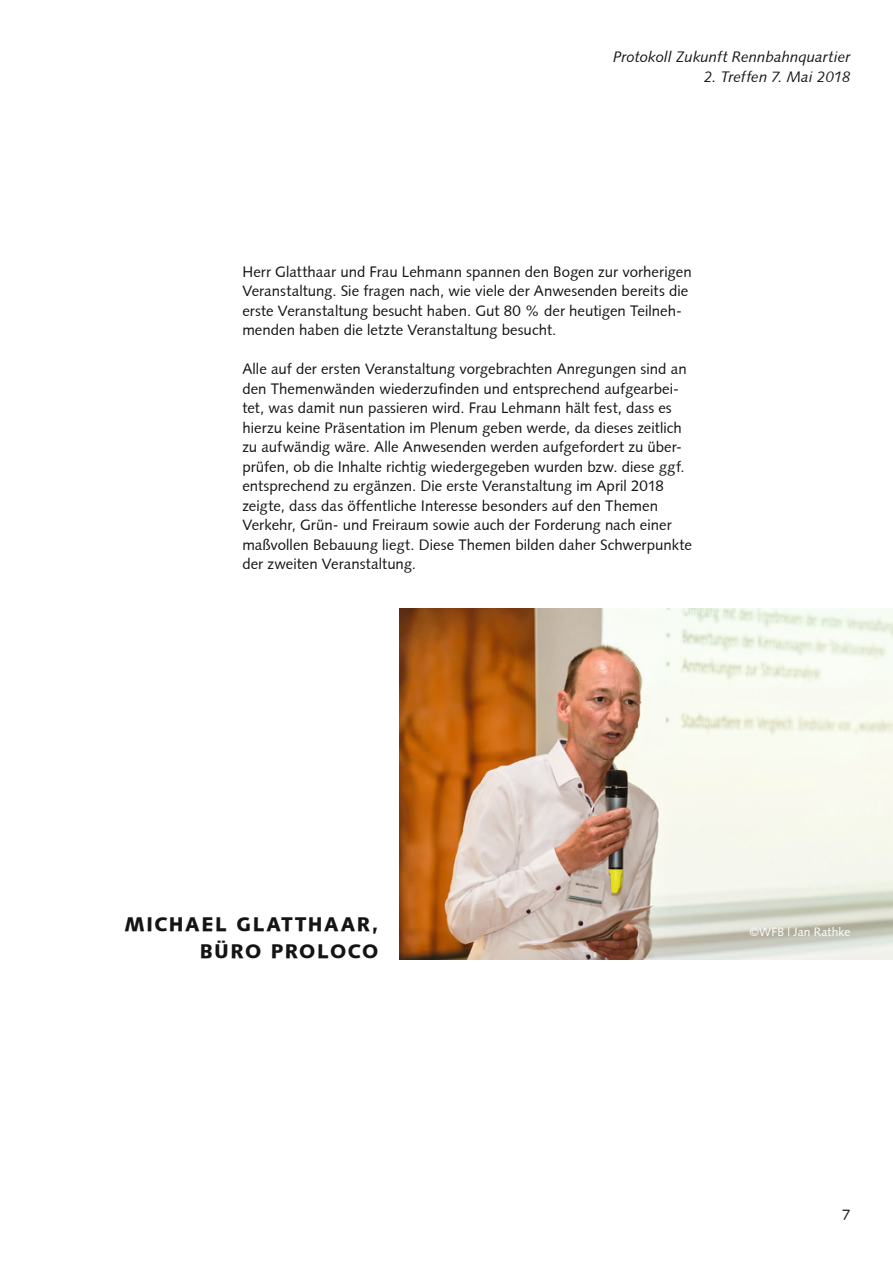
<style>
.page{position:relative;width:893px;height:1263px;background:#fff}
.page>*{position:absolute;margin:0;border:0;box-sizing:border-box;transform-origin:0 0}
.t1{font:900 19.5px/27px "Syntax";letter-spacing:.08em;color:#131413;text-align:right}
.t2{font:15px/19.5px "Syntax";color:#131413}
.t3{font:italic 15px "Syntax";color:#131413}
.t4{font:12px "Syntax";letter-spacing:.015em;color:#fff}
</style>
<div class="page">
<img style="left:400px;top:608px;width:493px;height:351px">
<p class="t3" style="left:613px;top:48px;width:239px">Protokoll Zukunft Rennbahnquartier</p>
<p class="t3" style="left:704px;top:68px;width:148px">2. Treffen 7. Mai 2018</p>
<p class="t2" style="left:242px;top:262px;width:451px">Herr Glatthaar und Frau Lehmann spannen den Bogen zur vorherigen Veranstaltung. Sie fragen nach, wie viele der Anwesenden bereits die erste Veranstaltung besucht haben. Gut 80 % der heutigen Teilneh&shy;menden haben die letzte Veranstaltung besucht.</p>
<p class="t2" style="left:242px;top:359px;width:451px">Alle auf der ersten Veranstaltung vorgebrachten Anregungen sind an den Themenwänden wiederzufinden und entsprechend aufgearbei&shy;tet, was damit nun passieren wird. Frau Lehmann hält fest, dass es hierzu keine Präsentation im Plenum geben werde, da dieses zeitlich zu aufwändig wäre. Alle Anwesenden werden aufgefordert zu über&shy;prüfen, ob die I nhalte richtig wiedergegeben wurden bzw. diese ggf. entsprechend zu ergänzen. Die erste Veranstaltung im April 2018 zeigte, dass das öffentliche I nteresse besonders auf den Themen Verkehr, Grün- und Freiraum sowie auch der Forderung nach einer maßvollen Bebauung liegt. Diese Themen bilden daher Schwerpunkte der zweiten Veranstaltung.</p>
<h1 class="t1" style="left:125px;top:911px;width:255px">MICHAEL GLATTHAAR,<br>BÜRO PROLOCO</h1>
<p class="t4" style="left:749px;top:925px;width:102px">©WFB | Jan Rathke</p>
<p class="t2" style="left:842px;top:1205px;width:10px">7</p>
</div>
